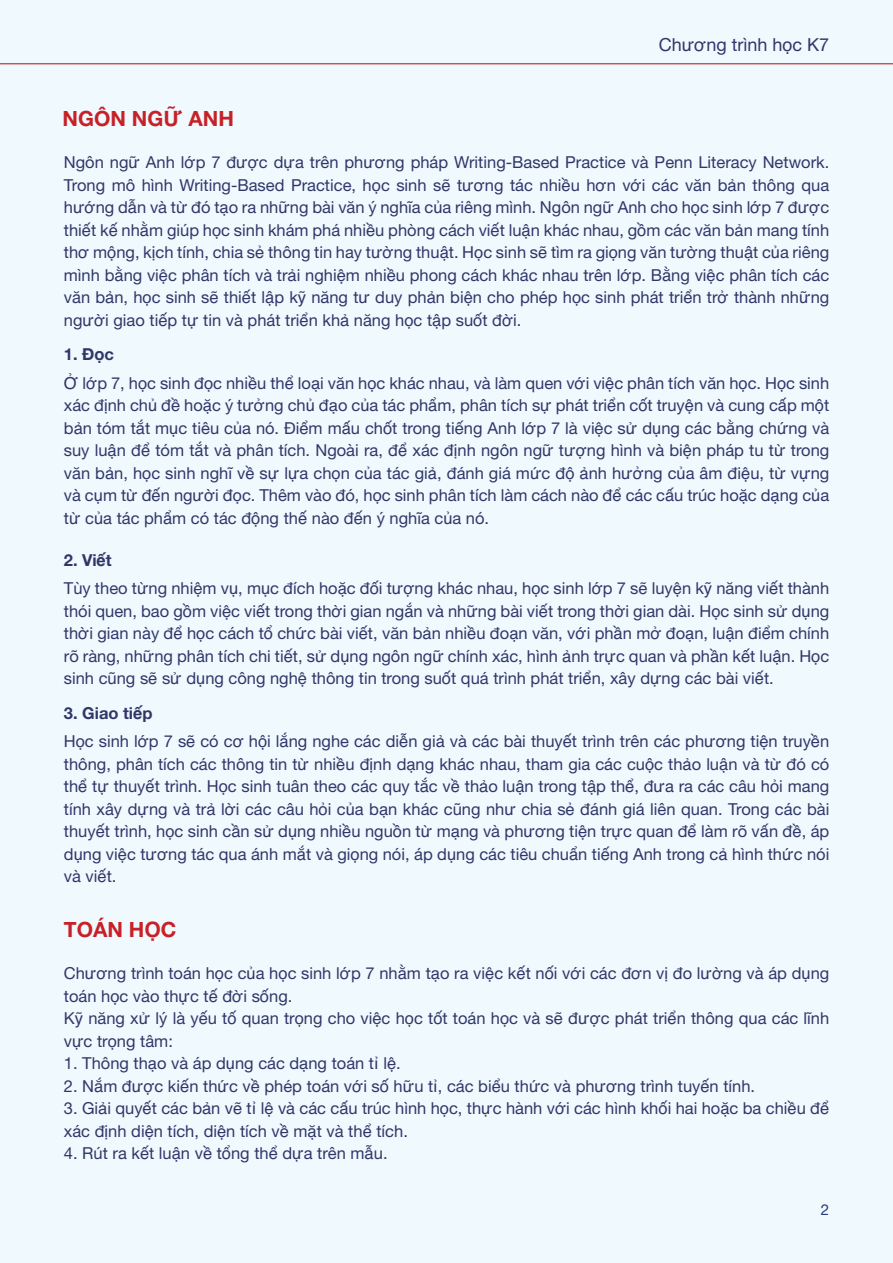
<style>
.page{position:relative;width:893px;height:1263px;background:#eff9fe}
.page>*{position:absolute;margin:0;border:0;box-sizing:border-box;transform-origin:0 0}
.t1{font:700 21px "Helvetica Neue";color:#c72127}
.t2{font:18px "Helvetica Neue";color:#303768}
.t3{font:16.5px/22.5px "Helvetica Neue";color:#303768;text-align:justify}
.t4{font:700 16.5px "Helvetica Neue";color:#303768}
.t5{font:15px "Helvetica Neue";color:#273c78}
</style>
<div class="page">
<hr style="left:0;top:63px;width:893px;height:1px;background:#c72127">
<p class="t2" style="left:659px;top:31px;width:172px">Chương trình học K7</p>
<p class="t1" style="left:63px;top:102px;width:173px">NGÔN NGỮ ANH</p>
<p class="t3" style="left:64px;top:152px;width:767px">Ngôn ngữ Anh lớp 7 được dựa trên phương pháp Writing-Based Practice và Penn Literacy Network.<br>Trong mô hình Writing-Based Practice, học sinh sẽ tương tác nhiều hơn với các văn bản thông qua hướng dẫn và từ đó tạo ra những bài văn ý nghĩa của riêng mình. Ngôn ngữ Anh cho học sinh lớp 7 được thiết kế nhằm giúp học sinh khám phá nhiều phòng cách viết luận khác nhau, gồm các văn bản mang tính thơ mộng, kịch tính, chia sẻ thông tin hay tường thuật. Học sinh sẽ tìm ra giọng văn tường thuật của riêng mình bằng việc phân tích và trải nghiệm nhiều phong cách khác nhau trên lớp. Bằng việc phân tích các văn bản, học sinh sẽ thiết lập kỹ năng tư duy phản biện cho phép học sinh phát triển trở thành những người giao tiếp tự tin và phát triển khả năng học tập suốt đời.</p>
<p class="t4" style="left:64px;top:341px;width:52px">1. Đọc</p>
<p class="t3" style="left:64px;top:372px;width:767px">Ở lớp 7, học sinh đọc nhiều thể loại văn học khác nhau, và làm quen với việc phân tích văn học. Học sinh xác định chủ đề hoặc ý tưởng chủ đạo của tác phẩm, phân tích sự phát triển cốt truyện và cung cấp một bản tóm tắt mục tiêu của nó. Điểm mấu chốt trong tiếng Anh lớp 7 là việc sử dụng các bằng chứng và suy luận để tóm tắt và phân tích. Ngoài ra, để xác định ngôn ngữ tượng hình và biện pháp tu từ trong văn bản, học sinh nghĩ về sự lựa chọn của tác giả, đánh giá mức độ ảnh hưởng của âm điệu, từ vựng và cụm từ đến người đọc. Thêm vào đó, học sinh phân tích làm cách nào để các cấu trúc hoặc dạng của từ của tác phẩm có tác động thế nào đến ý nghĩa của nó.</p>
<p class="t4" style="left:64px;top:547px;width:49px">2. Viết</p>
<p class="t3" style="left:64px;top:578px;width:767px">Tùy theo từng nhiệm vụ, mục đích hoặc đối tượng khác nhau, học sinh lớp 7 sẽ luyện kỹ năng viết thành thói quen, bao gồm việc viết trong thời gian ngắn và những bài viết trong thời gian dài. Học sinh sử dụng thời gian này để học cách tổ chức bài viết, văn bản nhiều đoạn văn, với phần mở đoạn, luận điểm chính rõ ràng, những phân tích chi tiết, sử dụng ngôn ngữ chính xác, hình ảnh trực quan và phần kết luận. Học sinh cũng sẽ sử dụng công nghệ thông tin trong suốt quá trình phát triển, xây dựng các bài viết.</p>
<p class="t4" style="left:64px;top:700px;width:90px">3. Giao tiếp</p>
<p class="t3" style="left:64px;top:731px;width:767px">Học sinh lớp 7 sẽ có cơ hội lắng nghe các diễn giả và các bài thuyết trình trên các phương tiện truyền thông, phân tích các thông tin từ nhiều định dạng khác nhau, tham gia các cuộc thảo luận và từ đó có thể tự thuyết trình. Học sinh tuân theo các quy tắc về thảo luận trong tập thể, đưa ra các câu hỏi mang tính xây dựng và trả lời các câu hỏi của bạn khác cũng như chia sẻ đánh giá liên quan. Trong các bài thuyết trình, học sinh cần sử dụng nhiều nguồn từ mạng và phương tiện trực quan để làm rõ vấn đề, áp dụng việc tương tác qua ánh mắt và giọng nói, áp dụng các tiêu chuẩn tiếng Anh trong cả hình thức nói và viết.</p>
<p class="t1" style="left:64px;top:913px;width:114px">TOÁN HỌC</p>
<p class="t3" style="left:64px;top:963px;width:767px;text-align:left">Chương trình toán học của học sinh lớp 7 nhằm tạo ra việc kết nối với các đơn vị đo lường và áp dụng toán học vào thực tế đời sống.<br>Kỹ năng xử lý là yếu tố quan trọng cho việc học tốt toán học và sẽ được phát triển thông qua các lĩnh vực trọng tâm:</p>
<p class="t3" style="left:64px;top:1053px;width:338px">1. Thông thạo và áp dụng các dạng toán tỉ lệ.</p>
<p class="t3" style="left:64px;top:1076px;width:693px">2. Nắm được kiến thức về phép toán với số hữu tỉ, các biểu thức và phương trình tuyến tính.</p>
<p class="t3" style="left:64px;top:1098px;width:767px">3. Giải quyết các bản vẽ tỉ lệ và các cấu trúc hình học, thực hành với các hình khối hai hoặc ba chiều để xác định diện tích, diện tích về mặt và thể tích.</p>
<p class="t3" style="left:64px;top:1143px;width:325px">4. Rút ra kết luận về tổng thể dựa trên mẫu.</p>
<p class="t5" style="left:821px;top:1199px;width:10px">2</p>
</div>
